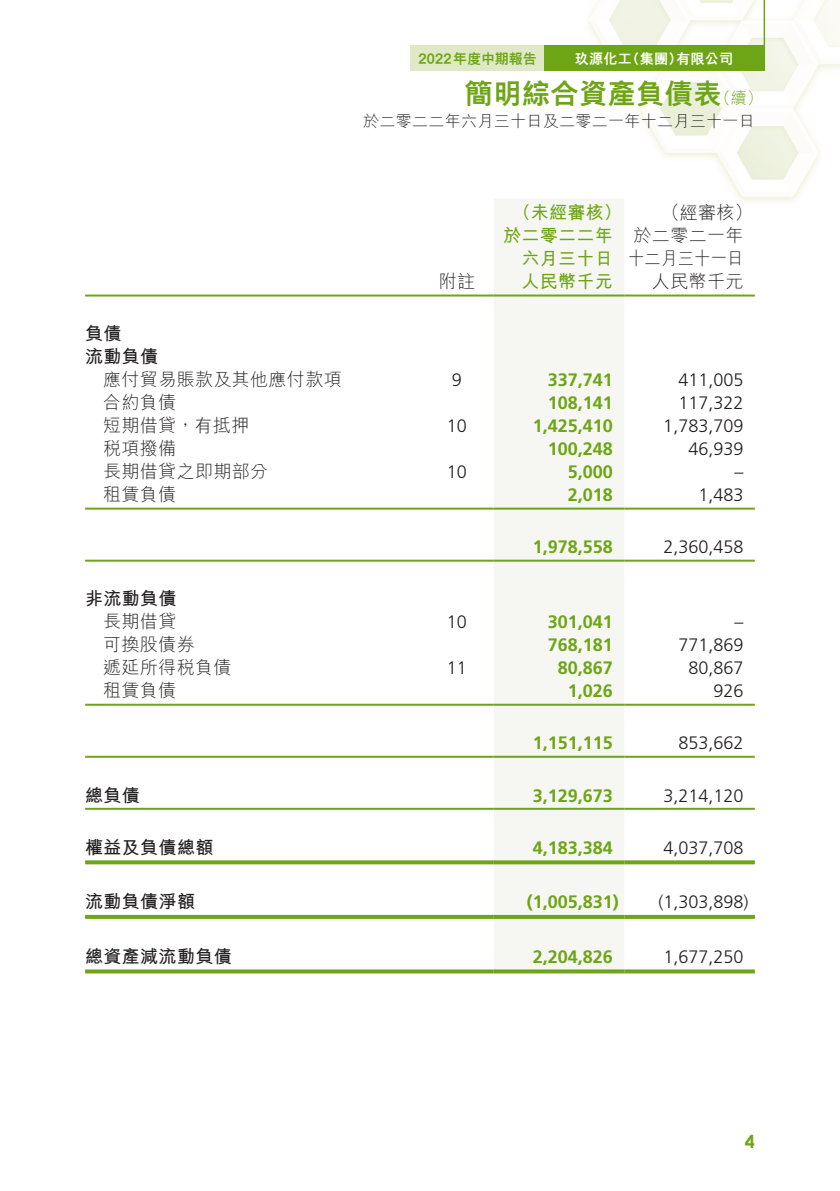
<style>
.page{position:relative;width:840px;height:1191px;background:#fff}
.page>*{position:absolute;margin:0;border:0;box-sizing:border-box;transform-origin:0 0}
.t1{font:800 28px "M Hei HK";letter-spacing:.02em;color:#6ea516}
.t2{font:700 18px "Frutiger LT Std";color:#6ea516}
.t3{font:300 18px "Frutiger LT Std";color:#231f20}
.t4{font:300 18px/23px "M Hei HK";letter-spacing:.02em;color:#231f20;text-align:right}
.t5{font:700 18px/23px "M Hei HK";letter-spacing:.02em;color:#231f20}
.t6{font:700 18px/23px "M Hei HK";letter-spacing:.02em;color:#6ea516;text-align:center}
.t7{font:700 18px "Century Gothic";color:#6ea516}
.t8{font:300 16px "M Hei HK";letter-spacing:.02em;color:#231f20}
.t9{font:300 16px "M Hei HK";color:#6ea516}
.t10{font:800 14px "M Hei HK";letter-spacing:.02em;color:#fff}
.t11{font:800 14px "M Hei HK";letter-spacing:-.005em;color:#6ea516}
</style>
<div class="page">
<img style="left:85px;top:0;width:754px;height:974px">
<div style="left:543px;top:45px;width:220px;height:26px;background:#6ea516"></div>
<hr style="left:763px;top:0;width:1px;height:71px;background:#6ea516">
<div style="left:410px;top:45px;width:133px;height:26px;background:#dfe8c7"></div>
<div style="left:493px;top:198px;width:131px;height:771px;background:#f6f7f2"></div>
<div style="left:493px;top:365px;width:131px;height:600px;background:#f6f7f2"></div>
<hr style="left:85px;top:294px;width:335px;height:2px;background:#6ea516">
<hr style="left:420px;top:294px;width:73px;height:2px;background:#6ea516">
<hr style="left:493px;top:294px;width:131px;height:2px;background:#6ea516">
<hr style="left:624px;top:294px;width:130px;height:2px;background:#6ea516">
<hr style="left:85px;top:507px;width:335px;height:2px;background:#6ea516">
<hr style="left:420px;top:507px;width:73px;height:2px;background:#6ea516">
<hr style="left:493px;top:507px;width:131px;height:2px;background:#6ea516">
<hr style="left:624px;top:507px;width:130px;height:2px;background:#6ea516">
<hr style="left:85px;top:559px;width:335px;height:2px;background:#6ea516">
<hr style="left:420px;top:559px;width:73px;height:2px;background:#6ea516">
<hr style="left:493px;top:559px;width:131px;height:2px;background:#6ea516">
<hr style="left:624px;top:559px;width:130px;height:2px;background:#6ea516">
<hr style="left:85px;top:703px;width:335px;height:2px;background:#6ea516">
<hr style="left:420px;top:703px;width:73px;height:2px;background:#6ea516">
<hr style="left:493px;top:703px;width:131px;height:2px;background:#6ea516">
<hr style="left:624px;top:703px;width:130px;height:2px;background:#6ea516">
<hr style="left:85px;top:755px;width:335px;height:2px;background:#6ea516">
<hr style="left:420px;top:755px;width:73px;height:2px;background:#6ea516">
<hr style="left:493px;top:755px;width:131px;height:2px;background:#6ea516">
<hr style="left:624px;top:755px;width:130px;height:2px;background:#6ea516">
<hr style="left:85px;top:808px;width:335px;height:2px;background:#6ea516">
<hr style="left:420px;top:808px;width:73px;height:2px;background:#6ea516">
<hr style="left:493px;top:808px;width:131px;height:2px;background:#6ea516">
<hr style="left:624px;top:808px;width:130px;height:2px;background:#6ea516">
<svg style="left:85px;top:860px;width:335px;height:4px"></svg>
<svg style="left:420px;top:860px;width:73px;height:4px"></svg>
<svg style="left:493px;top:860px;width:131px;height:4px"></svg>
<svg style="left:624px;top:860px;width:130px;height:4px"></svg>
<svg style="left:85px;top:915px;width:335px;height:4px"></svg>
<svg style="left:420px;top:915px;width:73px;height:4px"></svg>
<svg style="left:493px;top:915px;width:131px;height:4px"></svg>
<svg style="left:624px;top:915px;width:130px;height:4px"></svg>
<svg style="left:85px;top:969px;width:335px;height:4px"></svg>
<svg style="left:420px;top:969px;width:73px;height:4px"></svg>
<svg style="left:493px;top:969px;width:131px;height:4px"></svg>
<svg style="left:624px;top:969px;width:130px;height:4px"></svg>
<p class="t11" style="left:418px;top:52px;width:120px">2022年度中期報告</p>
<p class="t10" style="left:574px;top:52px;width:58px">玖源化工</p>
<p class="t10" style="left:625px;top:52px;width:58px">（集團）</p>
<p class="t10" style="left:676px;top:52px;width:58px">有限公司</p>
<h1 class="t1" style="left:464px;top:80px;width:258px">簡明綜合資產負債表</h1>
<p class="t9" style="left:714px;top:90px;width:49px">（續(</p>
<p class="t8" style="left:363px;top:113px;width:393px">於二零二二年六月三十日及二零二一年十二月三十一日</p>
<p class="t4" style="left:438px;top:270px;width:38px">附註</p>
<p class="t6" style="left:502px;top:199px;width:120px">（未經審核）於二零二二年六月三十日</p>
<p class="t6" style="left:521px;top:268px;width:93px">人民幣千元</p>
<p class="t4" style="left:661px;top:201px;width:92px">（經審核(</p>
<p class="t4" style="left:627px;top:224px;width:117px">於二零二一年十二月三十一日人民幣千元</p>
<p class="t5" style="left:85px;top:320px;width:75px">負債<br>流動負債</p>
<p class="t4" style="left:103px;top:368px;width:240px">應付貿易賬款及其他應付款項</p>
<p class="t3" style="left:451px;top:370px;width:12px">9</p>
<p class="t2" style="left:547px;top:369px;width:67px">337,741</p>
<p class="t3" style="left:678px;top:370px;width:67px">411,005</p>
<p class="t4" style="left:103px;top:391px;width:75px">合約負債</p>
<p class="t2" style="left:547px;top:392px;width:67px">108,141</p>
<p class="t3" style="left:678px;top:393px;width:67px">117,322</p>
<p class="t4" style="left:103px;top:414px;width:147px">短期借貸，有抵押</p>
<p class="t3" style="left:446px;top:416px;width:22px">10</p>
<p class="t2" style="left:532px;top:415px;width:82px">1,425,410</p>
<p class="t3" style="left:663px;top:416px;width:82px">1,783,709</p>
<p class="t4" style="left:103px;top:437px;width:75px">稅項撥備</p>
<p class="t2" style="left:547px;top:438px;width:67px">100,248</p>
<p class="t3" style="left:688px;top:439px;width:57px">46,939</p>
<p class="t4" style="left:103px;top:460px;width:166px">長期借貸之即期部分</p>
<p class="t3" style="left:446px;top:462px;width:22px">10</p>
<p class="t2" style="left:567px;top:461px;width:47px">5,000</p>
<p class="t3" style="left:734px;top:462px;width:10px">–</p>
<p class="t4" style="left:103px;top:483px;width:75px">租賃負債</p>
<p class="t2" style="left:567px;top:484px;width:47px">2,018</p>
<p class="t3" style="left:698px;top:485px;width:47px">1,483</p>
<p class="t2" style="left:532px;top:536px;width:82px">1,978,558</p>
<p class="t3" style="left:663px;top:537px;width:82px">2,360,458</p>
<p class="t5" style="left:85px;top:586px;width:93px">非流動負債</p>
<p class="t4" style="left:103px;top:610px;width:75px">長期借貸</p>
<p class="t3" style="left:446px;top:612px;width:22px">10</p>
<p class="t2" style="left:547px;top:611px;width:67px">301,041</p>
<p class="t3" style="left:734px;top:612px;width:10px">–</p>
<p class="t4" style="left:103px;top:633px;width:93px">可換股債券</p>
<p class="t2" style="left:547px;top:634px;width:67px">768,181</p>
<p class="t3" style="left:678px;top:635px;width:67px">771,869</p>
<p class="t4" style="left:103px;top:656px;width:130px">遞延所得稅負債</p>
<p class="t3" style="left:446px;top:658px;width:22px">11</p>
<p class="t2" style="left:557px;top:657px;width:57px">80,867</p>
<p class="t3" style="left:688px;top:658px;width:57px">80,867</p>
<p class="t4" style="left:103px;top:679px;width:75px">租賃負債</p>
<p class="t2" style="left:567px;top:680px;width:47px">1,026</p>
<p class="t3" style="left:713px;top:681px;width:32px">926</p>
<p class="t2" style="left:532px;top:732px;width:82px">1,151,115</p>
<p class="t3" style="left:678px;top:733px;width:67px">853,662</p>
<p class="t5" style="left:85px;top:782px;width:56px">總負債</p>
<p class="t2" style="left:532px;top:784px;width:82px">3,129,673</p>
<p class="t3" style="left:663px;top:785px;width:82px">3,214,120</p>
<p class="t5" style="left:85px;top:834px;width:130px">權益及負債總額</p>
<p class="t2" style="left:532px;top:836px;width:82px">4,183,384</p>
<p class="t3" style="left:663px;top:837px;width:82px">4,037,708</p>
<p class="t5" style="left:85px;top:888px;width:111px">流動負債淨額</p>
<p class="t2" style="left:526px;top:891px;width:94px">)1,005,831(</p>
<p class="t3" style="left:658px;top:891px;width:92px">)1,303,898(</p>
<p class="t5" style="left:85px;top:943px;width:148px">總資產減流動負債</p>
<p class="t2" style="left:532px;top:945px;width:82px">2,204,826</p>
<p class="t3" style="left:663px;top:946px;width:82px">1,677,250</p>
<p class="t7" style="left:744px;top:1128px;width:12px">4</p>
</div>
